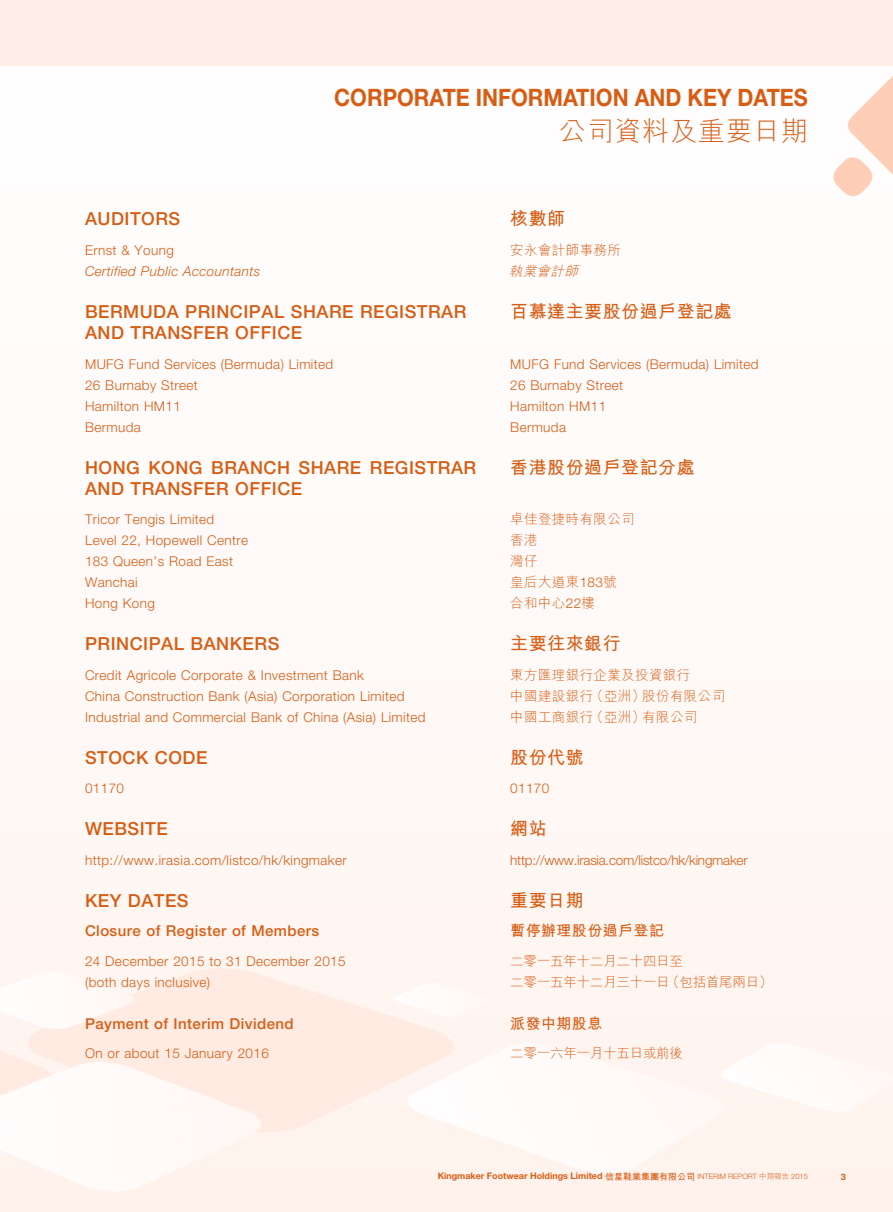
<style>
.page{position:relative;width:893px;height:1212px;background:#fff}
.page>*{position:absolute;margin:0;border:0;box-sizing:border-box;transform-origin:0 0}
.t1{font:300 27px "M Hei HK";letter-spacing:.03em;color:#d75d14}
.t2{font:700 24px "Helvetica Neue LT Std";color:#d75d14;scale:.9 1}
.t3{font:500 18px/21px "Helvetica Neue LT Std";letter-spacing:.03em;color:#d75d14}
.t4{font:700 18px "M Hei HK";letter-spacing:.03em;color:#d75d14}
.t5{font:500 15px "Helvetica Neue LT Std";letter-spacing:.03em;color:#d75d14}
.t6{font:700 15px "M Hei HK";letter-spacing:.03em;color:#d75d14}
.t7{font:300 13.5px/21px "Helvetica Neue LT Std";letter-spacing:.03em;color:#d75d14}
.t8{font:300 13.5px/21px "M Hei HK";letter-spacing:.03em;color:#d75d14}
.t9{font:300 13.5px/21px "M Hei HK";letter-spacing:-.015em;color:#d75d14}
.t10{font:300 13.5px "Helvetica Neue LT Std";letter-spacing:-.015em;color:#d75d14}
.t11{font:italic 300 13.5px "Helvetica Neue LT Std";letter-spacing:.03em;color:#d75d14}
.t12{font:italic 300 13.5px "M Hei HK";color:#d75d14}
.t13{font:700 9px "Helvetica Neue LT Std";color:#d75d14}
.s1{font-family:"Helvetica Neue LT Std"}
.s2{font-family:"M Hei HK"}
.s3{font-weight:300;font-size:7.5px}
.s4{font-family:"M Hei HK";font-weight:300;font-size:7.5px}
</style>
<div class="page">
<div style="left:0;top:0;width:893px;height:66px;background:#ffeee7"></div>
<svg style="left:833px;top:75px;width:60px;height:122px"></svg>
<h2 class="t2" style="left:334px;top:82px;width:528px">CORPORATE INFORMATION AND KEY DATES</h2>
<h1 class="t1" style="left:559px;top:112px;width:251px">公司資料及重要日期</h1>
<h3 class="t3" style="left:85px;top:208px;width:97px">AUDITORS</h3>
<p class="t7" style="left:85px;top:239px;width:90px">Ernst &amp; Young</p>
<p class="t11" style="left:85px;top:263px;width:177px">Certified Public Accountants</p>
<h3 class="t3" style="left:85px;top:301px;width:383px">BERMUDA PRINCIPAL SHARE REGISTRAR<br>AND TRANSFER OFFICE</h3>
<p class="t7" style="left:85px;top:353px;width:250px">MUFG Fund Services (Bermuda) Limited<br>26 Burnaby Street<br>Hamilton HM11<br>Bermuda</p>
<h3 class="t3" style="left:85px;top:456px;width:140px">HONG KONG BRANCH</h3>
<h3 class="t3" style="left:299px;top:456px;width:14px">SHARE</h3>
<h3 class="t3" style="left:370px;top:456px;width:108px">REGISTRAR</h3>
<h3 class="t3" style="left:85px;top:477px;width:14px">AND</h3>
<h3 class="t3" style="left:131px;top:477px;width:14px">TRANSFER</h3>
<h3 class="t3" style="left:235px;top:477px;width:48px">OFFICE</h3>
<p class="t7" style="left:85px;top:508px;width:165px">Tricor Tengis Limited<br>Level 22, Hopewell Centre<br>183 Queen’s Road East<br>Wanchai<br>Hong Kong</p>
<h3 class="t3" style="left:85px;top:633px;width:196px">PRINCIPAL BANKERS</h3>
<p class="t7" style="left:85px;top:664px;width:342px">Credit Agricole Corporate &amp; Investment Bank<br>China Construction Bank (Asia) Corporation Limited<br>Industrial and Commercial Bank of China (Asia) Limited</p>
<h3 class="t3" style="left:85px;top:746px;width:14px">STOCK</h3>
<h3 class="t3" style="left:155px;top:746px;width:14px">CODE</h3>
<p class="t7" style="left:85px;top:777px;width:41px">01170</p>
<h3 class="t3" style="left:85px;top:818px;width:30px">WEBSITE</h3>
<p class="t7" style="left:85px;top:849px;width:263px">http://www.irasia.com/listco/hk/kingmaker</p>
<h3 class="t3" style="left:85px;top:889px;width:105px">KEY DATES</h3>
<p class="t5" style="left:85px;top:922px;width:236px">CLOSURE OF REGISTER OF MEMBERS</p>
<p class="t7" style="left:85px;top:950px;width:262px">24 December 2015 to 31 December 2015 (both days inclusive)</p>
<p class="t5" style="left:85px;top:1014px;width:210px">PAYMENT OF INTERIM DIVIDEND</p>
<p class="t7" style="left:85px;top:1042px;width:185px">On or about 15 January 2016</p>
<h3 class="t4" style="left:510px;top:206px;width:57px">核數師</h3>
<p class="t8" style="left:510px;top:239px;width:112px">安永會計師事務所</p>
<p class="t12" style="left:509px;top:262px;width:75px">執業會計師</p>
<h3 class="t4" style="left:510px;top:298px;width:223px">百慕達主要股份過戶登記處</h3>
<p class="t7" style="left:510px;top:353px;width:250px">MUFG Fund Services (Bermuda) Limited<br>26 Burnaby Street<br>Hamilton HM11<br>Bermuda</p>
<h3 class="t4" style="left:510px;top:454px;width:186px">香港股份過戶登記分處</h3>
<p class="t8" style="left:510px;top:508px;width:126px">卓佳登捷時有限公司香港<br>灣仔<br>皇后大道東<span class="s1">183</span>號<br>合和中心<span class="s1">22</span>樓</p>
<h3 class="t4" style="left:510px;top:630px;width:112px">主要往來銀行</h3>
<p class="t8" style="left:510px;top:663px;width:216px">東方匯理銀行企業及投資銀行<br>中國建設銀行（亞洲）股份有限公司中國工商銀行（亞洲）有限公司</p>
<h3 class="t4" style="left:510px;top:744px;width:75px">股份代號</h3>
<p class="t7" style="left:510px;top:777px;width:41px">01170</p>
<h3 class="t4" style="left:510px;top:815px;width:38px">網站</h3>
<p class="t10" style="left:510px;top:851px;width:239px">http://www.irasia.com/listco/hk/kingmaker</p>
<h3 class="t4" style="left:510px;top:887px;width:75px">重要日期</h3>
<p class="t6" style="left:510px;top:920px;width:155px">暫停辦理股份過戶登記</p>
<p class="t9" style="left:510px;top:950px;width:264px">二零一五年十二月二十四日至<br>二零一五年十二月三十一日（包括首尾兩日）</p>
<p class="t6" style="left:510px;top:1012px;width:94px">派發中期股息</p>
<p class="t9" style="left:510px;top:1042px;width:174px">二零一六年一月十五日或前後</p>
<p class="t13" style="left:438px;top:1170px;width:372px">Kingmaker Footwear Holdings Limited <span class="s2">信星鞋業集團有限公司</span> <span class="s3">INTERIM REPORT</span> <span class="s4">中期報告</span> <span class="s3">2015</span></p>
<p class="t13" style="left:841px;top:1171px;width:7px">3</p>
</div>
